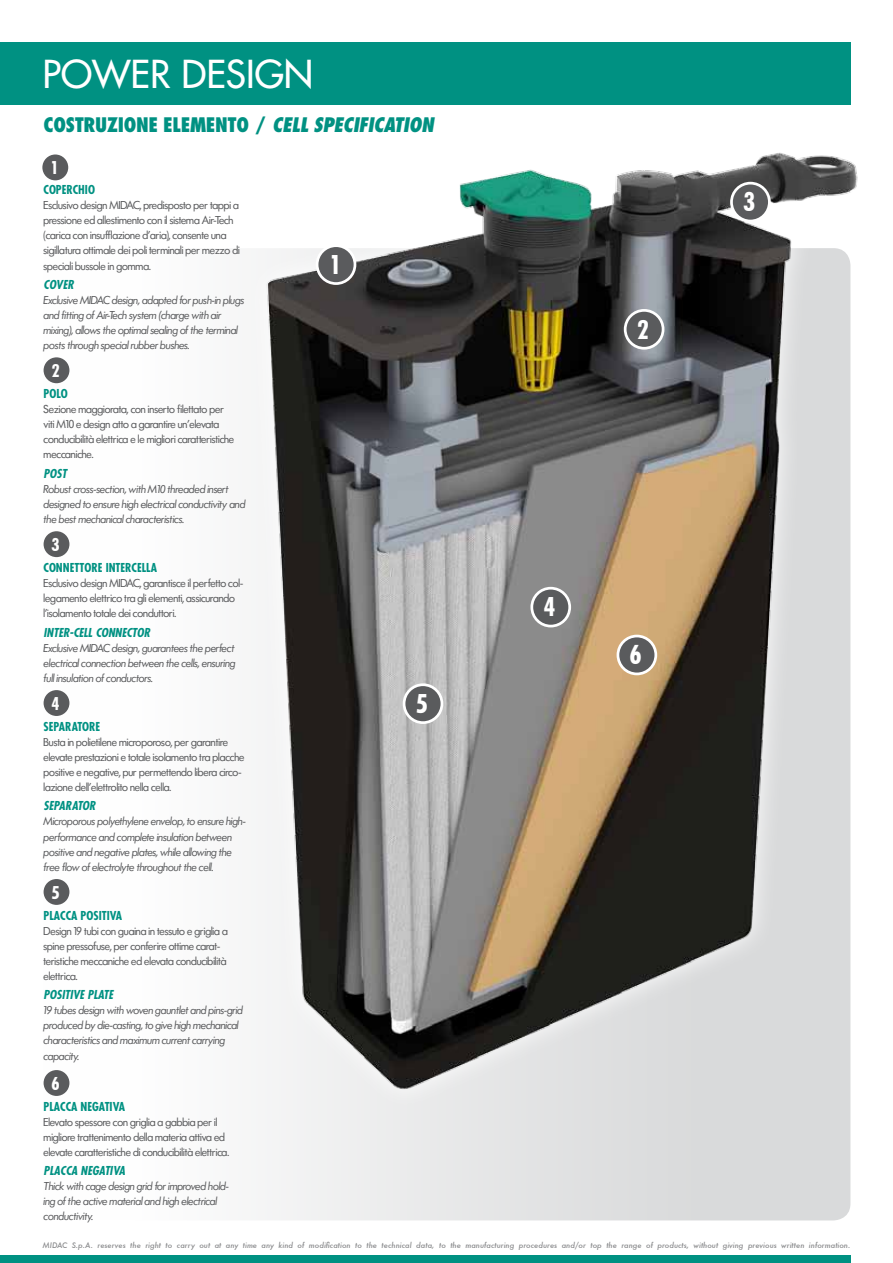
<style>
.page{position:relative;width:893px;height:1263px;background:#fff}
.page>*{position:absolute;margin:0;border:0;box-sizing:border-box;transform-origin:0 0}
.t1{font:500 37.5px "Futura Std";color:#fff}
.t2{font:28.5px "Futura Nr 1 SH Bol Con";color:#fff}
.t3{font:800 condensed 19.5px "Futura Std";color:#009182}
.t4{font:italic 800 condensed 19.5px "Futura Std";letter-spacing:-.02em;color:#009182}
.t5{font:19.5px "Futura Nr 1 SH Bol Con";color:#fff}
.t6{font:12px/15px "Futura SH";color:#5a5b5d}
.t7{font:italic 12px/15px "Futura SH";color:#5a5b5d}
.t8{font:700 condensed 12px "Futura Std";color:#009182}
.t9{font:italic 700 condensed 12px "Futura Std";color:#009182}
.t10{font:italic 500 7.5px "Futura";color:#88898b}
.s1{font-style:normal}
</style>
<div class="page">
<div style="left:0;top:1255px;width:850px;height:8px;background:#009182"></div>
<div style="left:0;top:43px;width:850px;height:62px;background:#009182"></div>
<div style="left:43px;top:248px;width:807px;height:972px;background:linear-gradient(to right,#fff,#d2d4d5);border-radius:17px"></div>
<div style="left:44px;top:357px;width:25px;height:26px;background:#5a5b5d;border-radius:50%"></div>
<div style="left:44px;top:531px;width:25px;height:26px;background:#5a5b5d;border-radius:50%"></div>
<div style="left:44px;top:690px;width:25px;height:26px;background:#5a5b5d;border-radius:50%"></div>
<div style="left:44px;top:879px;width:25px;height:26px;background:#5a5b5d;border-radius:50%"></div>
<div style="left:44px;top:1070px;width:25px;height:26px;background:#5a5b5d;border-radius:50%"></div>
<div style="left:42px;top:154px;width:26px;height:26px;background:#5a5b5d;border-radius:50%"></div>
<div style="left:243px;top:128px;width:635px;height:981px;background:#fff"></div>
<img style="left:216px;top:152px;width:642px;height:951px">
<div style="left:317px;top:246px;width:38px;height:38px;background:#5a5b5d;border-radius:50%"></div>
<div style="left:316px;top:244px;width:40px;height:41px;border:3px solid #fff;border-radius:50%"></div>
<div style="left:625px;top:310px;width:38px;height:38px;background:#5a5b5d;border-radius:50%"></div>
<div style="left:624px;top:309px;width:40px;height:41px;border:3px solid #fff;border-radius:50%"></div>
<div style="left:532px;top:588px;width:38px;height:38px;background:#5a5b5d;border-radius:50%"></div>
<div style="left:530px;top:587px;width:41px;height:40px;border:3px solid #fff;border-radius:50%"></div>
<div style="left:404px;top:685px;width:38px;height:38px;background:#5a5b5d;border-radius:50%"></div>
<div style="left:403px;top:683px;width:40px;height:41px;border:3px solid #fff;border-radius:50%"></div>
<div style="left:618px;top:636px;width:38px;height:38px;background:#5a5b5d;border-radius:50%"></div>
<div style="left:617px;top:635px;width:40px;height:40px;border:3px solid #fff;border-radius:50%"></div>
<div style="left:731px;top:183px;width:38px;height:38px;background:#5a5b5d;border-radius:50%"></div>
<div style="left:730px;top:182px;width:41px;height:40px;border:3px solid #fff;border-radius:50%"></div>
<h1 class="t1" style="left:43px;top:50px;width:272px">POWER DESIGN</h1>
<h3 class="t3" style="left:44px;top:112px;width:22px">COSTRU</h3>
<h3 class="t3" style="left:107px;top:112px;width:22px">ZIONE</h3>
<h3 class="t3" style="left:163px;top:112px;width:12px">ELEMENTO</h3>
<h3 class="t4" style="left:254px;top:112px;width:181px"><span class="s1">/</span> CELL SPECIFICATION</h3>
<h3 class="t5" style="left:52px;top:158px;width:6px">1</h3>
<p class="t8" style="left:44px;top:182px;width:52px">COPERCHIO</p>
<p class="t6" style="left:44px;top:198px;width:198px">Esclusivo design MIDAC, predisposto per tappi a pressione ed allestimento con il sistema Air-Tech (carica con insufflazione d’aria), consente una sigillatura ottimale dei poli terminali per mezzo di speciali bussole in gomma.</p>
<p class="t9" style="left:44px;top:277px;width:32px">COVER</p>
<p class="t7" style="left:44px;top:292px;width:202px">Exclusive MIDAC design, adapted for push-in plugs and fitting of Air-Tech system (charge with air mixing), allows the optimal sealing of the terminal posts through special rubber bushes.</p>
<h3 class="t5" style="left:52px;top:360px;width:9px">2</h3>
<p class="t8" style="left:44px;top:386px;width:25px">POLO</p>
<p class="t6" style="left:44px;top:402px;width:192px">Sezione maggiorata, con inserto filettato per viti M10 e design atto a garantire un’elevata conducibilità elettrica e le migliori caratteristiche meccaniche.</p>
<p class="t9" style="left:44px;top:466px;width:25px">POST</p>
<p class="t7" style="left:44px;top:481px;width:203px">Robust cross-section, with M10 threaded insert designed to ensure high electrical conductivity and the best mechanical characteristics.</p>
<h3 class="t5" style="left:52px;top:534px;width:9px">3</h3>
<p class="t8" style="left:44px;top:560px;width:69px">CONNETTORE INTERCELLA</p>
<p class="t6" style="left:44px;top:576px;width:201px">Esclusivo design MIDAC, garantisce il perfetto col&shy;legamento elettrico tra gli elementi, assicurando l’isolamento totale dei conduttori.</p>
<p class="t9" style="left:44px;top:625px;width:108px">INTER-CELL CONNECTOR</p>
<p class="t7" style="left:44px;top:640px;width:193px;text-align:justify">Exclusive MIDAC design, guarantees the perfect electrical connection between the cells, ensuring full insulation of conductors.</p>
<h3 class="t5" style="left:52px;top:693px;width:9px">4</h3>
<p class="t8" style="left:44px;top:719px;width:58px">SEPARATORE</p>
<p class="t6" style="left:44px;top:735px;width:202px">Busta in polietilene microporoso, per garantire elevate prestazioni e totale isolamento tra placche positive e negative, pur permettendo libera circo&shy;lazione dell’elettrolito nella cella.</p>
<p class="t9" style="left:44px;top:798px;width:54px">SEPARATOR</p>
<p class="t7" style="left:44px;top:814px;width:203px">Microporous polyethylene envelop, to ensure high&shy;performance and complete insulation between positive and negative plates, while allowing the free flow of electrolyte throughout the cell.</p>
<h3 class="t5" style="left:52px;top:882px;width:9px">5</h3>
<p class="t8" style="left:44px;top:908px;width:80px">PLACCA POSITIVA</p>
<p class="t6" style="left:44px;top:924px;width:186px">Design 19 tubi con guaina in tessuto e griglia a spine pressofuse, per conferire ottime carat&shy;teristiche meccaniche ed elevata conducibilità elettrica.</p>
<p class="t9" style="left:44px;top:987px;width:71px">POSITIVE PLATE</p>
<p class="t7" style="left:44px;top:1003px;width:201px">19 tubes design with woven gauntlet and pins-grid produced by die-casting, to give high mechanical characteristics and maximum current carrying capacity.</p>
<h3 class="t5" style="left:52px;top:1073px;width:9px">6</h3>
<p class="t8" style="left:44px;top:1099px;width:83px">PLACCA NEGATIVA</p>
<p class="t6" style="left:44px;top:1115px;width:187px">Elevato spessore con griglia a gabbia per il migliore trattenimento della materia attiva ed elevate caratteristiche di conducibilità elettrica.</p>
<p class="t9" style="left:44px;top:1163px;width:83px">PLACCA NEGATIVA</p>
<p class="t7" style="left:44px;top:1179px;width:187px">Thick with cage design grid for improved hold&shy;ing of the active material and high electrical conductivity.</p>
<h2 class="t2" style="left:332px;top:250px;width:8px">1</h2>
<h2 class="t2" style="left:417px;top:689px;width:12px">5</h2>
<h2 class="t2" style="left:638px;top:314px;width:12px">2</h2>
<h2 class="t2" style="left:744px;top:187px;width:12px">3</h2>
<h2 class="t2" style="left:544px;top:592px;width:12px">4</h2>
<h2 class="t2" style="left:630px;top:640px;width:13px">6</h2>
<p class="t10" style="left:43px;top:1240px;width:809px">MIDAC S.p.A. reserves the right to carry out at any time any kind of modification to the technical data, to the manufacturing procedures and/or top the range of products, without giving previous written information.</p>
</div>
